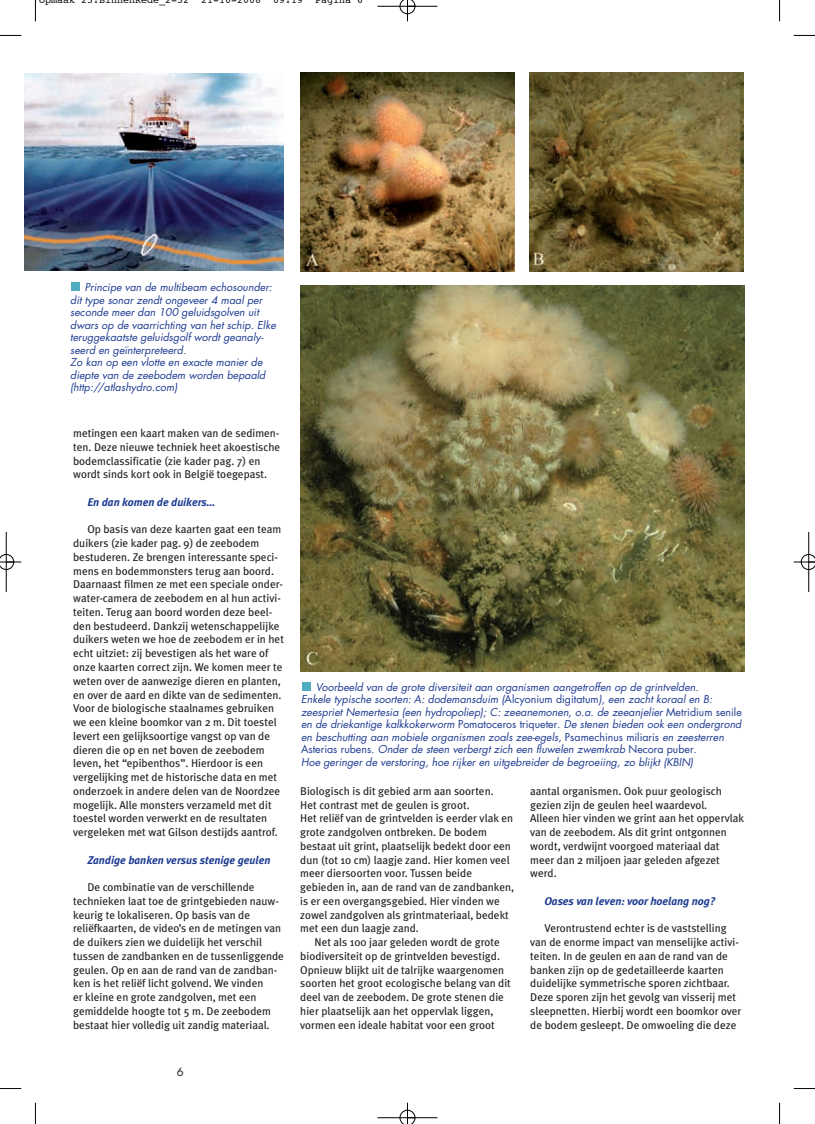
<style>
.page{position:relative;width:815px;height:1124px;background:#fff}
.page>*{position:absolute;margin:0;border:0;box-sizing:border-box;transform-origin:0 0}
.t1{font:11.25px/13.8px "Meta Plus";color:#231f20}
.t2{font:italic 700 11.25px "Meta Plus";letter-spacing:-.005em;color:#1e3b92}
.t3{font:11.25px "Futura";color:#231f20}
.t4{font:italic 10.62px/12.5px "Futura";color:#1e3b92}
.t5{font:10px "Courier";color:#000}
.s1{font-style:normal}
</style>
<div class="page">
<img style="left:25px;top:73px;width:259px;height:198px">
<div style="left:71px;top:282px;width:9px;height:9px;background:#52acbf"></div>
<div style="left:302px;top:681px;width:9px;height:9px;background:#52acbf"></div>
<img style="left:301px;top:72px;width:214px;height:200px">
<img style="left:529px;top:72px;width:214px;height:200px">
<img style="left:300px;top:286px;width:444px;height:385px">
<svg style="left:35px;top:0;width:1px;height:21px"></svg>
<svg style="left:0;top:35px;width:21px;height:1px"></svg>
<svg style="left:779px;top:0;width:1px;height:21px"></svg>
<svg style="left:794px;top:35px;width:21px;height:1px"></svg>
<svg style="left:35px;top:1102px;width:1px;height:21px"></svg>
<svg style="left:0;top:1088px;width:21px;height:1px"></svg>
<svg style="left:779px;top:1102px;width:1px;height:21px"></svg>
<svg style="left:794px;top:1088px;width:21px;height:1px"></svg>
<hr style="left:377px;top:6px;width:60px;height:1px;background:#000">
<hr style="left:377px;top:1117px;width:60px;height:1px;background:#000">
<hr style="left:6px;top:532px;width:1px;height:60px;background:#000">
<hr style="left:808px;top:532px;width:1px;height:60px;background:#000">
<svg style="left:400px;top:0;width:15px;height:21px"></svg>
<svg style="left:400px;top:1102px;width:15px;height:21px"></svg>
<svg style="left:0;top:554px;width:21px;height:15px"></svg>
<svg style="left:794px;top:554px;width:21px;height:15px"></svg>
<p class="t5" style="left:39px;top:-5px;width:32px">opmaa</p>
<p class="t5" style="left:93px;top:-5px;width:86px">: nnen e e_ -</p>
<p class="t5" style="left:213px;top:-5px;width:25px">- -</p>
<p class="t5" style="left:285px;top:-5px;width:8px">:</p>
<p class="t5" style="left:321px;top:-5px;width:31px">ag na</p>
<p class="t4" style="left:70px;top:282px;width:209px;text-indent:15px">Principe van de multibeam echosounder: dit type sonar zendt ongeveer 4 maal per seconde meer dan 100 geluidsgolven uit dwars op de vaarrichting van het schip. Elke teruggekaatste geluidsgolf wordt geanaly&shy;seerd en geïnterpreteerd.<br>Zo kan op een vlotte en exacte manier de diepte van de zeebodem worden bepaald (http://atlashydro.com)</p>
<p class="t1" style="left:73px;top:427px;width:209px">metingen een kaart maken van de sedimen&shy;ten. Deze nieuwe techniek heet akoestische bodemclassificatie (zie kader pag. 7) en wordt sinds kort ook in België toegepast.</p>
<p class="t2" style="left:87px;top:497px;width:129px">En dan komen de duikers…</p>
<p class="t1" style="left:73px;top:523px;width:212px;text-indent:14px">Op basis van deze kaarten gaat een team duikers (zie kader pag. 9) de zeebodem bestuderen. Ze brengen interessante speci&shy;mens en bodemmonsters terug aan boord.<br>Daarnaast filmen ze met een speciale onder&shy;water-camera de zeebodem en al hun activi&shy;teiten. Terug aan boord worden deze beel&shy;den bestudeerd. Dankzij wetenschappelijke duikers weten we hoe de zeebodem er in het echt uitziet: zij bevestigen als het ware of onze kaarten correct zijn. We komen meer te weten over de aanwezige dieren en planten, en over de aard en dikte van de sedimenten.<br>Voor de biologische staalnames gebruiken we een kleine boomkor van 2 m. Dit toestel levert een gelijksoortige vangst op van de dieren die op en net boven de zeebodem leven, het “epibenthos”. Hierdoor is een vergelijking met de historische data en met onderzoek in andere delen van de Noordzee mogelijk. Alle monsters verzameld met dit toestel worden verwerkt en de resultaten vergeleken met wat Gilson destijds aantrof.</p>
<p class="t2" style="left:87px;top:855px;width:185px">Zandige banken versus stenige geulen</p>
<p class="t1" style="left:73px;top:881px;width:212px;text-indent:14px">De combinatie van de verschillende technieken laat toe de grintgebieden nauw&shy;keurig te lokaliseren. Op basis van de reliëfkaarten, de video’s en de metingen van de duikers zien we duidelijk het verschil tussen de zandbanken en de tussenliggende geulen. Op en aan de rand van de zandban&shy;ken is het reliëf licht golvend. We vinden<br>er kleine en grote zandgolven, met een gemiddelde hoogte tot 5 m. De zeebodem bestaat hier volledig uit zandig materiaal.</p>
<p class="t3" style="left:177px;top:1066px;width:8px">6</p>
<p class="t4" style="left:301px;top:681px;width:444px;text-indent:15px">Voorbeeld van de grote diversiteit aan organismen aangetroffen op de grintvelden.<br>Enkele typische soorten: A: dodemansduim (<span class="s1">A l cyo n i u m d i g i ta t u m</span> ), een zacht koraal en B: zeespriet Nemertesia (een hydropoliep); C: zeeanemonen, o.a. de zeeanjelier <span class="s1">M e t r i d i u m s e n i l e </span>en de driekantige kalkkokerworm <span class="s1">P o m a to c e ro s t r i q u e te r</span> . De stenen bieden ook een ondergrond en beschutting aan mobiele organismen zoals zee-egels, <span class="s1">P s a m ec h i n u s m i l i a r i s</span> en zeesterren<br><span class="s1">As te r i a s r u b e n s</span> . Onder de steen verbergt zich een fluwelen zwemkrab <span class="s1">N ec o ra p u b e r</span> .<br>Hoe geringer de verstoring, hoe rijker en uitgebreider de begroeiing, zo blijkt (KBIN)</p>
<p class="t1" style="left:300px;top:784px;width:215px">Biologisch is dit gebied arm aan soorten.<br>Het contrast met de geulen is groot.<br>Het reliëf van de grintvelden is eerder vlak en grote zandgolven ontbreken. De bodem bestaat uit grint, plaatselijk bedekt door een dun (tot 10 cm) laagje zand. Hier komen veel meer diersoorten voor. Tussen beide gebieden in, aan de rand van de zandbanken, is er een overgangsgebied. Hier vinden we zowel zandgolven als grintmateriaal, bedekt met een dun laagje zand.</p>
<p class="t1" style="left:300px;top:936px;width:212px;text-indent:14px">Net als 100 jaar geleden wordt de grote biodiversiteit op de grintvelden bevestigd.<br>Opnieuw blijkt uit de talrijke waargenomen soorten het groot ecologische belang van dit deel van de zeebodem. De grote stenen die hier plaatselijk aan het oppervlak liggen, vormen een ideale habitat voor een groot</p>
<p class="t1" style="left:530px;top:784px;width:215px">aantal organismen. Ook puur geologisch gezien zijn de geulen heel waardevol.<br>Alleen hier vinden we grint aan het oppervlak van de zeebodem. Als dit grint ontgonnen wordt, verdwijnt voorgoed materiaal dat meer dan 2 miljoen jaar geleden afgezet werd.</p>
<p class="t2" style="left:544px;top:896px;width:172px">Oases van leven: voor hoelang nog?</p>
<p class="t1" style="left:530px;top:922px;width:213px;text-indent:14px">Verontrustend echter is de vaststelling van de enorme impact van menselijke activi&shy;teiten. In de geulen en aan de rand van de banken zijn op de gedetailleerde kaarten duidelijke symmetrische sporen zichtbaar.<br>Deze sporen zijn het gevolg van visserij met sleepnetten. Hierbij wordt een boomkor over de bodem gesleept. De omwoeling die deze</p>
</div>
